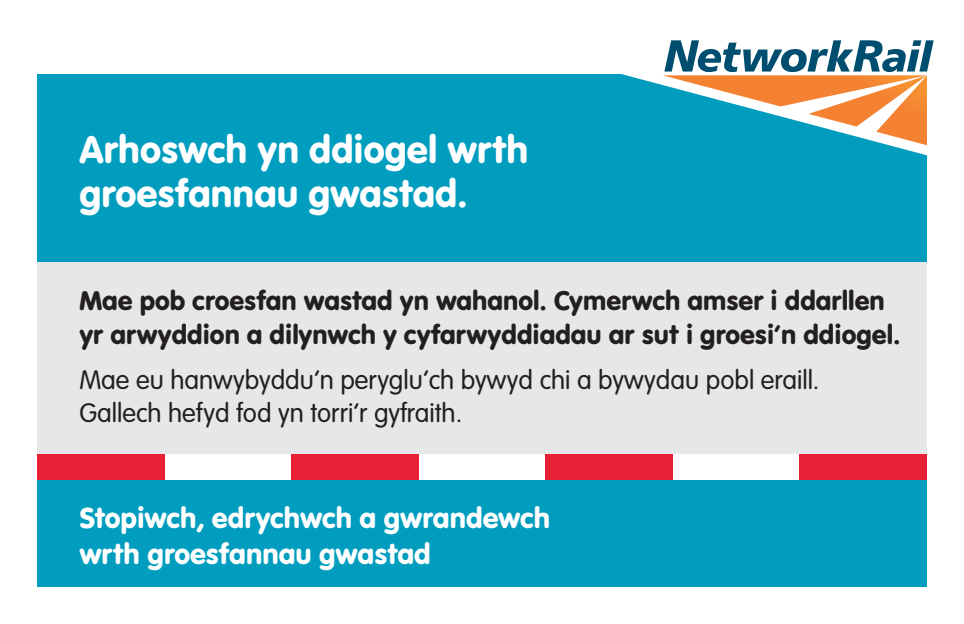
<style>
.page{position:relative;width:964px;height:624px;background:#fff}
.page>*{position:absolute;margin:0;border:0;box-sizing:border-box;transform-origin:0 0}
.t1{font:40px/44px "VAG Rundschrift D";color:#fff}
.t2{font:30px/36px "VAG Rundschrift D";letter-spacing:-.005em;color:#fff}
.t3{font:28px/33.6px "VAG Rundschrift D";color:#231f20}
.t4{font:300 28px/33.6px "VAG Rundschrift D";color:#231f20}
</style>
<div class="page">
<div style="left:37px;top:230px;width:889px;height:356px;background:#e6e7e9"></div>
<div style="left:37px;top:75px;width:889px;height:187px;background:#019dbe"></div>
<div style="left:37px;top:480px;width:889px;height:106px;background:#019dbe"></div>
<div style="left:37px;top:454px;width:889px;height:26px;background:#fff"></div>
<div style="left:37px;top:454px;width:127px;height:26px;background:#e72035"></div>
<div style="left:799px;top:454px;width:127px;height:26px;background:#e72035"></div>
<div style="left:545px;top:454px;width:127px;height:26px;background:#e72035"></div>
<div style="left:291px;top:454px;width:127px;height:26px;background:#e72035"></div>
<svg style="left:620px;top:74px;width:307px;height:82px"></svg>
<svg style="left:662px;top:40px;width:271px;height:105px"></svg>
<p class="t1" style="left:79px;top:127px;width:450px">Arhoswch yn ddiogel wrth groesfannau gwastad.</p>
<p class="t3" style="left:79px;top:284px;width:823px">Mae pob croesfan wastad yn wahanol. Cymerwch amser i ddarllen yr arwyddion a dilynwch y cyfarwyddiadau ar sut i groesi’n ddiogel.</p>
<p class="t4" style="left:79px;top:363px;width:741px">Mae eu hanwybyddu’n peryglu’ch bywyd chi a bywydau pobl eraill.<br>Gallech hefyd fod yn torri’r gyfraith.</p>
<p class="t2" style="left:79px;top:499px;width:472px">Stopiwch, edrychwch a gwrandewch wrth groesfannau gwastad</p>
</div>
